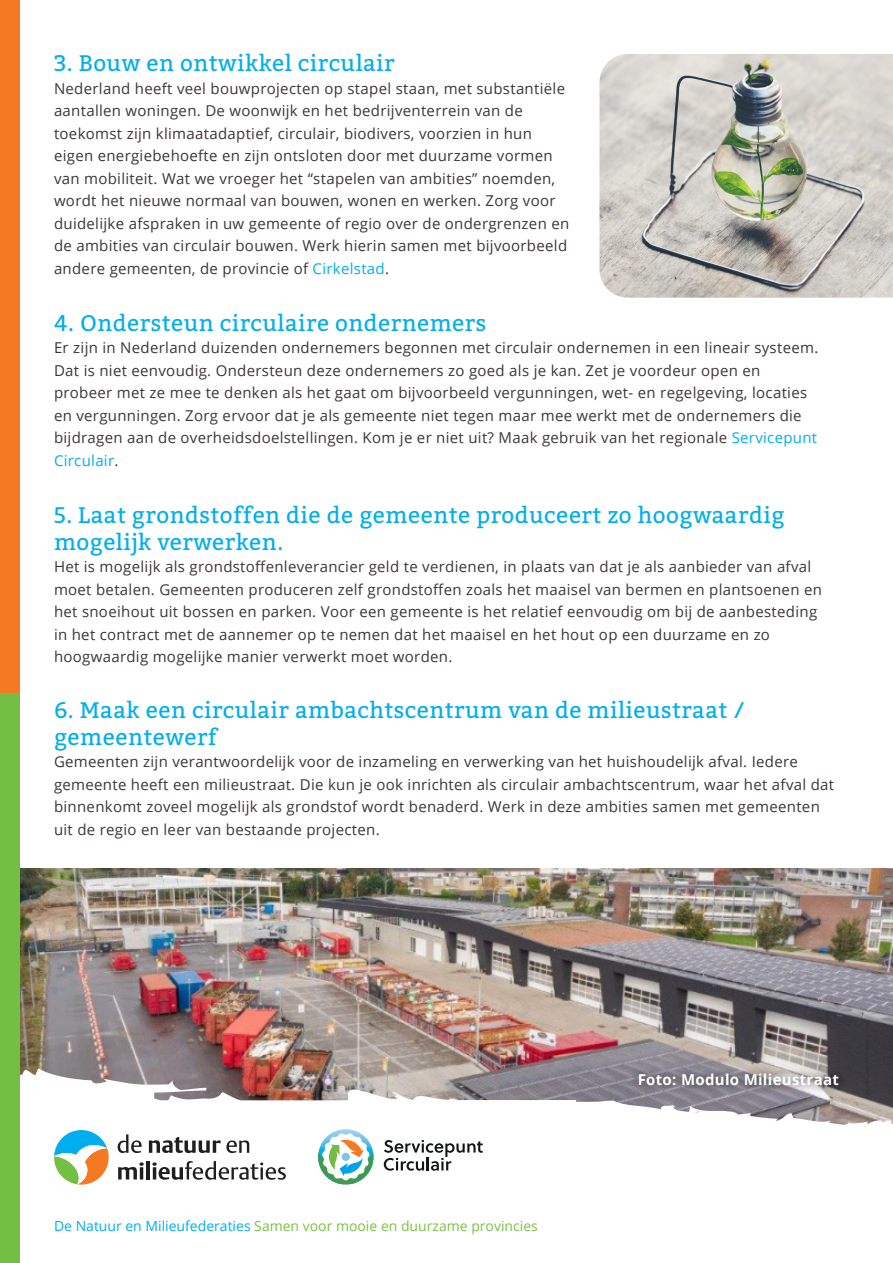
<style>
.page{position:relative;width:893px;height:1263px;background:#fff}
.page>*{position:absolute;margin:0;border:0;box-sizing:border-box;transform-origin:0 0}
.t1{font:22.5px/27px "Bitter";letter-spacing:.02em;color:#00aeef}
.t2{font:15px/22.5px "Open Sans";letter-spacing:.02em;color:#3e3435}
.t3{font:700 15px "Open Sans";letter-spacing:.02em;color:#fff}
.t4{font:13.95px "Open Sans";color:#7ac143}
.s1{color:#00aeef}
</style>
<div class="page">
<img style="left:19px;top:868px;width:874px;height:196px">
<svg style="left:19px;top:1064px;width:874px;height:199px"></svg>
<svg style="left:54px;top:1130px;width:55px;height:54px"></svg>
<svg style="left:118px;top:1134px;width:24px;height:19px"></svg>
<svg style="left:149px;top:1137px;width:100px;height:16px"></svg>
<svg style="left:118px;top:1162px;width:26px;height:17px"></svg>
<hr style="left:146px;top:1161px;width:4px;height:18px;background:#1f1f20">
<svg style="left:152px;top:1161px;width:134px;height:19px"></svg>
<svg style="left:384px;top:1140px;width:99px;height:31px"></svg>
<svg style="left:318px;top:1129px;width:55px;height:55px"></svg>
<img style="left:599px;top:54px;width:294px;height:244px">
<div style="left:0;top:0;width:19px;height:693px;background:#f47920"></div>
<div style="left:0;top:693px;width:19px;height:570px;background:#72bf44"></div>
<div style="left:630px;top:1065px;width:217px;height:29px;background:#000;opacity:.75"></div>
<h1 class="t1" style="left:54px;top:49px;width:342px">3. Bouw en ontwikkel circulair</h1>
<p class="t2" style="left:54px;top:77px;width:517px">Nederland heeft veel bouwprojecten op stapel staan, met substantiële aantallen woningen. De woonwijk en het bedrijventerrein van de toekomst zijn klimaatadaptief, circulair, biodivers, voorzien in hun eigen energiebehoefte en zijn ontsloten door met duurzame vormen van mobiliteit. Wat we vroeger het “stapelen van ambities” noemden, wordt het nieuwe normaal van bouwen, wonen en werken. Zorg voor duidelijke afspraken in uw gemeente of regio over de ondergrenzen en de ambities van circulair bouwen. Werk hierin samen met bijvoorbeeld andere gemeenten, de provincie of <span class="s1">Cirkelstad</span>.</p>
<h1 class="t1" style="left:54px;top:308px;width:434px">4. Ondersteun circulaire ondernemers</h1>
<p class="t2" style="left:54px;top:336px;width:766px">Er zijn in Nederland duizenden ondernemers begonnen met circulair ondernemen in een lineair systeem.<br>Dat is niet eenvoudig. Ondersteun deze ondernemers zo goed als je kan. Zet je voordeur open en probeer met ze mee te denken als het gaat om bijvoorbeeld vergunningen, wet- en regelgeving, locaties en vergunningen. Zorg ervoor dat je als gemeente niet tegen maar mee werkt met de ondernemers die bijdragen aan de overheidsdoelstellingen. Kom je er niet uit? Maak gebruik van het regionale <span class="s1">Servicepunt Circulair</span>.</p>
<h1 class="t1" style="left:54px;top:500px;width:732px">5. Laat grondstoffen die de gemeente produceert zo hoogwaardig mogelijk verwerken.</h1>
<p class="t2" style="left:54px;top:555px;width:769px">Het is mogelijk als grondstoffenleverancier geld te verdienen, in plaats van dat je als aanbieder van afval moet betalen. Gemeenten produceren zelf grondstoffen zoals het maaisel van bermen en plantsoenen en het snoeihout uit bossen en parken. Voor een gemeente is het relatief eenvoudig om bij de aanbesteding in het contract met de aannemer op te nemen dat het maaisel en het hout op een duurzame en zo hoogwaardig mogelijke manier verwerkt moet worden.</p>
<h1 class="t1" style="left:54px;top:695px;width:692px">6. Maak een circulair ambachtscentrum van de milieustraat / gemeentewerf</h1>
<p class="t2" style="left:54px;top:750px;width:782px">Gemeenten zijn verantwoordelijk voor de inzameling en verwerking van het huishoudelijk afval. Iedere gemeente heeft een milieustraat. Die kun je ook inrichten als circulair ambachtscentrum, waar het afval dat binnenkomt zoveel mogelijk als grondstof wordt benaderd. Werk in deze ambities samen met gemeenten uit de regio en leer van bestaande projecten.</p>
<p class="t4" style="left:54px;top:1216px;width:485px"><span class="s1">De Natuur en Milieufederaties</span> Samen voor mooie en duurzame provincies</p>
<p class="t3" style="left:638px;top:1069px;width:203px">Foto: Modulo Milieustraat</p>
</div>
